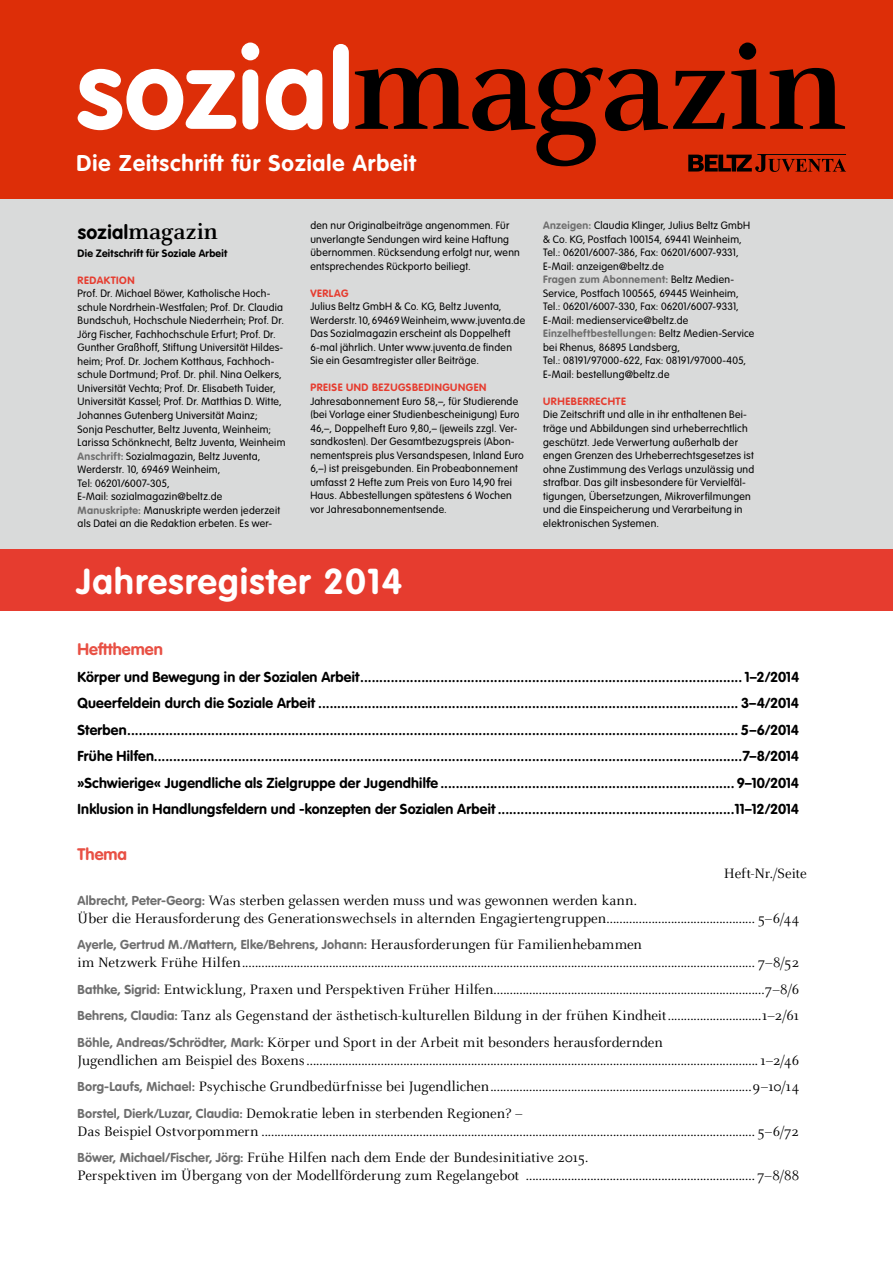
<style>
.page{position:relative;width:893px;height:1263px;background:#fff}
.page>*{position:absolute;margin:0;border:0;box-sizing:border-box;transform-origin:0 0}
.t1{font:700 35.55px "VAG Rounded";letter-spacing:.04em;color:#fff}
.t2{font:700 24.6px "Celeste OT";letter-spacing:-.005em;color:#000}
.t3{font:700 22.5px "VAG Rounded";letter-spacing:.04em;color:#fff}
.t4{font:700 16.5px "VAG Rounded";color:#e85044}
.t5{font:15px/26.5px "Celeste OT";letter-spacing:-.01em;color:#000}
.t6{font:700 14.25px/26.5px "VAG Rounded";letter-spacing:.015em;color:#000;text-align:justify}
.t7{font:700 12.75px "VAG Rounded";letter-spacing:.02em;color:#6e6e6e}
.t8{font:300 10.5px/13.5px "VAG Rounded";letter-spacing:.025em;color:#000}
.t9{font:700 10.5px "VAG Rounded";letter-spacing:.05em;color:#e63c2f}
.t10{font:700 10.5px "VAG Rounded";letter-spacing:.025em;color:#000}
.s1{font-family:"VAG Rounded";font-size:19.5px}
.s2{font-weight:700;color:#6e6e6e}
.s3{font-family:"VAG Rounded";font-weight:700;font-size:12.75px;color:#6e6e6e}
.s4{font-family:"Celeste OT";font-weight:400;font-size:15px;color:#000}
</style>
<div class="page">
<div style="left:0;top:549px;width:893px;height:62px;background:#e63c2f"></div>
<div style="left:0;top:0;width:893px;height:200px;background:#dd2e08"></div>
<div style="left:739px;top:43px;width:17px;height:17px;background:#000;border-radius:50%"></div>
<svg style="left:78px;top:69px;width:44px;height:61px"></svg>
<div style="left:126px;top:69px;width:57px;height:61px;background:#fff;border-radius:50%"></div>
<div style="left:142px;top:83px;width:25px;height:33px;background:#dd2e08;border-radius:50%"></div>
<svg style="left:186px;top:70px;width:50px;height:59px"></svg>
<svg style="left:242px;top:70px;width:16px;height:59px"></svg>
<div style="left:241px;top:43px;width:18px;height:17px;background:#fff;border-radius:50%"></div>
<svg style="left:266px;top:69px;width:56px;height:61px;background:#f9dcd5"></svg>
<div style="left:282px;top:83px;width:24px;height:33px;background:#dd2e08;border-radius:50%"></div>
<svg style="left:333px;top:44px;width:16px;height:85px"></svg>
<svg style="left:355px;top:68px;width:491px;height:104px"></svg>
<div style="left:0;top:200px;width:893px;height:349px;background:#d9dada"></div>
<h3 class="t3" style="left:77px;top:150px;width:341px">Die Zeitschrift für Soziale Arbeit</h3>
<h2 class="t2" style="left:78px;top:218px;width:142px"><span class="s1">sozial</span>magazin</h2>
<p class="t10" style="left:78px;top:247px;width:151px">Die Zeitschrift für Soziale Arbeit</p>
<p class="t9" style="left:78px;top:274px;width:58px">REDAKTION</p>
<p class="t8" style="left:78px;top:287px;width:209px">Prof. Dr. Michael Böwer, Katholische Hoch&shy;schule Nordrhein-Westfalen; Prof. Dr. Claudia Bundschuh, Hochschule Niederrhein; Prof. Dr.<br>Jörg Fischer, Fachhochschule Erfurt; Prof. Dr.<br>Gunther Graßhoff, Stiftung Universität Hildes&shy;heim; Prof. Dr. Jochem Kotthaus, Fachhoch&shy;schule Dortmund; Prof. Dr. phil. Nina Oelkers, Universität Vechta; Prof. Dr. Elisabeth Tuider, Universität Kassel; Prof. Dr. Matthias D. Witte, Johannes Gutenberg Universität Mainz; Sonja Peschutter, Beltz Juventa, Weinheim; Larissa Schönknecht, Beltz Juventa, Weinheim <span class="s2">Anschrift:</span> Sozialmagazin, Beltz Juventa, Werderstr. 10, 69469 Weinheim,<br>Tel: 06201/6007-305,<br>E-Mail: sozialmagazin@beltz.de <span class="s2">Manuskripte:</span> Manuskripte werden jederzeit als Datei an die Redaktion erbeten. Es wer-</p>
<p class="t8" style="left:310px;top:219px;width:211px">den nur Originalbeiträge angenommen. Für unverlangte Sendungen wird keine Haftung übernommen. Rücksendung erfolgt nur, wenn entsprechendes Rückporto beiliegt.</p>
<p class="t9" style="left:310px;top:287px;width:39px">VERLAG</p>
<p class="t8" style="left:310px;top:300px;width:216px">Julius Beltz GmbH &amp; Co. KG, Beltz Juventa, Werderstr. 10, 69469 Weinheim, www.juventa.de Das Sozialmagazin erscheint als Doppelheft 6-mal jährlich. Unter www.juventa.de finden Sie ein Gesamtregister aller Beiträge.</p>
<p class="t9" style="left:310px;top:382px;width:178px">PREISE UND BEZUGSBEDINGUNGEN</p>
<p class="t8" style="left:310px;top:394px;width:215px">Jahresabonnement Euro 58,–, für Studierende (bei Vorlage einer Studienbescheinigung) Euro 46,–, Doppelheft Euro 9,80,– (jeweils zzgl. Ver&shy;sandkosten). Der Gesamtbezugspreis (Abon&shy;nementspreis plus Versandspesen, Inland Euro 6,–) ist preisgebunden. Ein Probeabonnement umfasst 2 Hefte zum Preis von Euro 14,90 frei Haus. Abbestellungen spätestens 6 Wochen vor Jahresabonnementsende.</p>
<h1 class="t1" style="left:77px;top:561px;width:327px">Jahresregister 2014</h1>
<p class="t8" style="left:543px;top:219px;width:213px"><span class="s2">Anzeigen:</span> Claudia Klinger, Julius Beltz GmbH &amp; Co. KG, Postfach 100154, 69441 Weinheim, Tel.: 06201/6007-386, Fax: 06201/6007-9331, E-Mail: anzeigen@beltz.de<br><span class="s2">Fragen zum Abonnement:</span> Beltz Medien-Service, Postfach 100565, 69445 Weinheim, Tel.: 06201/6007-330, Fax: 06201/6007-9331, E-Mail: medienservice@beltz.de <span class="s2">Einzelheftbestellungen:</span> Beltz Medien-Service bei Rhenus, 86895 Landsberg,<br>Tel.: 08191/97000-622, Fax: 08191/97000-405, E-Mail: bestellung@beltz.de</p>
<p class="t9" style="left:543px;top:395px;width:84px">URHEBERRECHTE</p>
<p class="t8" style="left:543px;top:408px;width:213px">Die Zeitschrift und alle in ihr enthaltenen Bei&shy;träge und Abbildungen sind urheberrechtlich geschützt. Jede Verwertung außerhalb der engen Grenzen des Urheberrechtsgesetzes ist ohne Zustimmung des Verlags unzulässig und strafbar. Das gilt insbesondere für Vervielfäl&shy;tigungen, Übersetzungen, Mikroverfilmungen und die Einspeicherung und Verarbeitung in elektronischen Systemen.</p>
<h3 class="t4" style="left:78px;top:639px;width:87px">Heftthemen</h3>
<p class="t6" style="left:78px;top:663px;width:723px">Körper und Bewegung in der Sozialen Arbeit.................................................................................................... 1–2/2014<br>Queerfeldein durch die Soziale Arbeit .............................................................................................................. 3–4/2014<br>Sterben................................................................................................................................................................ 5–6/2014<br>Frühe Hilfen..........................................................................................................................................................7–8/2014 »Schwierige« Jugendliche als Zielgruppe der Jugendhilfe ............................................................................. 9–10/2014<br>Inklusion in Handlungsfeldern und -konzepten der Sozialen Arbeit ..............................................................11–12/2014</p>
<h3 class="t4" style="left:78px;top:845px;width:51px">Thema</h3>
<h3 class="t5" style="left:724px;top:860px;width:84px">Heft-Nr./Seite</h3>
<h3 class="t5" style="left:78px;top:891px;width:723px;line-height:18px"><span class="s3">Albrecht, Peter-Georg:</span> Was sterben gelassen werden muss und was gewonnen werden kann.<br>Über die Herausforderung des Generationswechsels in alternden Engagiertengruppen.............................................. 5–6/44</h3>
<p class="t7" style="left:78px;top:937px;width:566px">Ayerle, Gertrud M./Mattern, Elke/Behrens, Johann: <span class="s4">Herausforderungen für Familienhebammen</span></p>
<p class="t5" style="left:78px;top:949px;width:723px;text-align:justify">im Netzwerk Frühe Hilfen............................................................................................................................................................... 7–8/52<br><span class="s3">Bathke, Sigrid:</span> Entwicklung, Praxen und Perspektiven Früher Hilfen....................................................................................7–8/6<br><span class="s3">Behrens, Claudia:</span> Tanz als Gegenstand der ästhetisch-kulturellen Bildung in der frühen Kindheit.............................1–2/61<br><span class="s3">Böhle, Andreas/Schrödter, Mark:</span> Körper und Sport in der Arbeit mit besonders herausfordernden</p>
<p class="t5" style="left:78px;top:1047px;width:723px;text-align:justify">Jugendlichen am Beispiel des Boxens............................................................................................................................................1–2/46<br><span class="s3">Borg-Laufs, Michael:</span> Psychische Grundbedürfnisse bei Jugendlichen.................................................................................9–10/14<br><span class="s3">Borstel, Dierk/Luzar, Claudia:</span> Demokratie leben in sterbenden Regionen? –</p>
<p class="t5" style="left:78px;top:1118px;width:723px">Das Beispiel Ostvorpommern ......................................................................................................................................................... 5–6/72<br><span class="s3">Böwer, Michael/Fischer, Jörg:</span> Frühe Hilfen nach dem Ende der Bundesinitiative 2015.</p>
<h3 class="t5" style="left:78px;top:1162px;width:723px">Perspektiven im Übergang von der Modellförderung zum Regelangebot ....................................................................... 7–8/88</h3>
</div>
